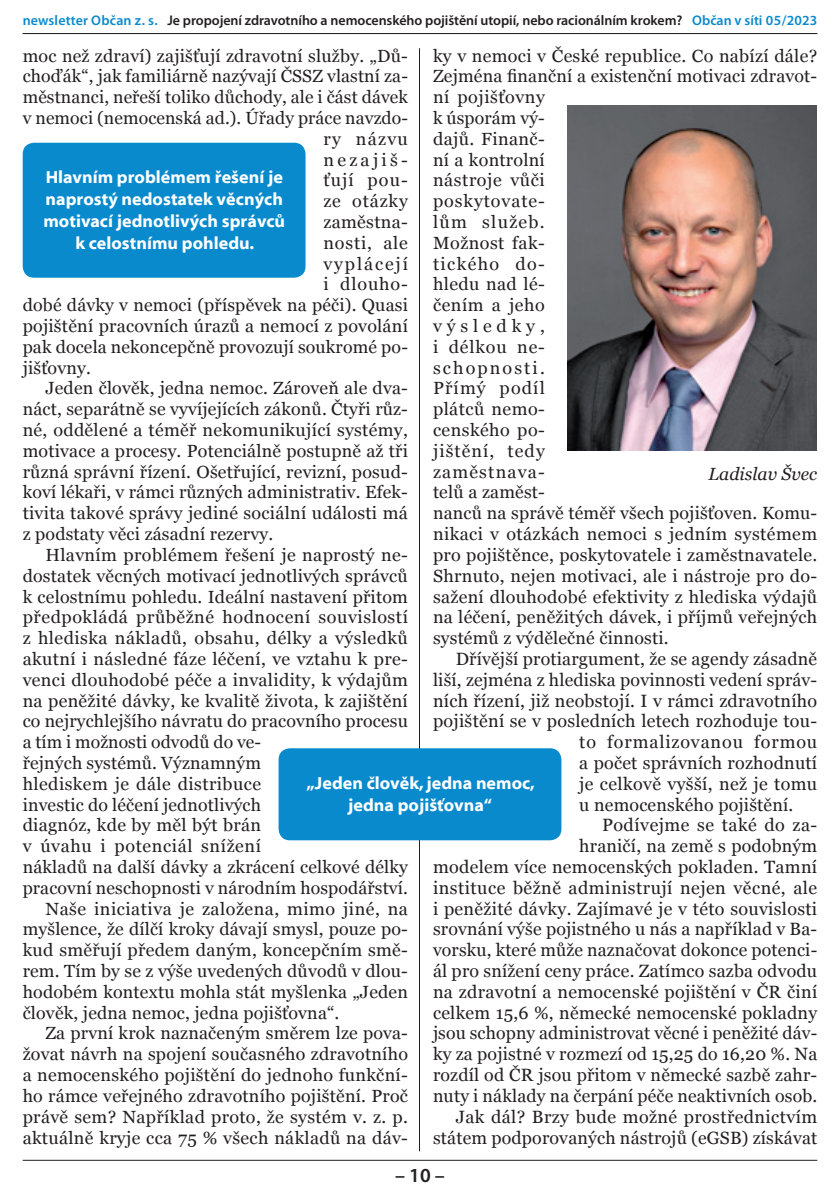
<style>
.page{position:relative;width:840px;height:1191px;background:#fff}
.page>*{position:absolute;margin:0;border:0;box-sizing:border-box;transform-origin:0 0}
.t1{font:600 20px "Myriad Pro";color:#231f20}
.t2{font:17.8px "Georgia";letter-spacing:.01em;color:#231f20}
.t3{font:17.8px "Georgia";letter-spacing:.05em;color:#231f20}
.t4{font:17.8px "Georgia";letter-spacing:.03em;color:#231f20}
.t5{font:17.6px/20.8px "Georgia";letter-spacing:.01em;color:#231f20}
.t6{font:17.6px/22px "Myriad Bd Web";color:#fff;text-align:center}
.t7{font:17.6px "Georgia";letter-spacing:.03em;color:#231f20}
.t8{font:17.6px "Georgia";letter-spacing:.035em;color:#231f20}
.t9{font:17.6px "Georgia";letter-spacing:.05em;color:#231f20}
.t10{font:italic 17.6px "Georgia";color:#231f20}
.t11{font:17.6px "Georgia";letter-spacing:.105em;color:#231f20}
.t12{font:17.6px "Georgia";letter-spacing:.185em;color:#231f20}
.t13{font:600 14px "Myriad Pro";letter-spacing:-.005em;color:#231f20}
.s1{color:#098acd}
</style>
<div class="page">
<hr style="left:23px;top:1159px;width:793px;height:1px;background:#231f20">
<hr style="left:23px;top:33px;width:793px;height:1px;background:#231f20">
<hr style="left:419px;top:48px;width:1px;height:1103px;background:#231f20">
<img style="left:567px;top:106px;width:249px;height:344px">
<div style="left:23px;top:143px;width:282px;height:135px;background:#098acd;border-radius:11px"></div>
<div style="left:278px;top:748px;width:283px;height:92px;background:#098acd;border-radius:11px"></div>
<p class="t13" style="left:23px;top:12px;width:795px"><span class="s1">newsletter Občan z. s.</span> Je propojení zdravotního a nemocenského pojištění utopií, nebo racionálním krokem? <span class="s1">Občan v síti 05/2023</span></p>
<p class="t5" style="left:433px;top:45px;width:385px">ky v nemoci v České republice. Co nabízí dále?<br>Zejména finanční a existenční motivaci zdravot&shy;ní pojišťovny<br>k úsporám vý-<br>dajů. Finanč-<br>ní a kontrolní<br>nástroje vůči<br>poskytovate-<br>lům služeb.<br>Možnost fak-<br>tického do-<br>hledu nad lé-<br>čením a jeho<br>výsledky,<br>i délkou ne-<br>schopnosti.<br>Přímý podíl<br>plátců nemo-<br>cenského po-<br>jištění, tedy<br>zaměstnava-<br>telů a zaměst-<br>nanců na správě téměř všech pojišťoven. Komu&shy;nikaci v otázkách nemoci s jedním systémem pro pojištěnce, poskytovatele i zaměstnavatele.<br>Shrnuto, nejen motivaci, ale i nástroje pro do&shy;sažení dlouhodobé efektivity z hlediska výdajů na léčení, peněžitých dávek, i příjmů veřejných systémů z výdělečné činnosti.</p>
<p class="t2" style="left:455px;top:648px;width:363px">Dřívější protiargument, že se agendy zásadně</p>
<p class="t2" style="left:433px;top:669px;width:385px">liší, zejména z hlediska povinnosti vedení správ-</p>
<p class="t2" style="left:433px;top:690px;width:385px">ních řízení, již neobstojí. I v rámci zdravotního</p>
<p class="t2" style="left:433px;top:711px;width:385px">pojištění se v posledních letech rozhoduje tou-</p>
<p class="t3" style="left:579px;top:732px;width:239px">to formalizovanou formou</p>
<p class="t2" style="left:579px;top:752px;width:239px">a počet správních rozhodnutí</p>
<p class="t2" style="left:579px;top:773px;width:239px">je celkově vyšší, než je tomu</p>
<p class="t2" style="left:579px;top:794px;width:215px">u nemocenského pojištění.</p>
<p class="t4" style="left:601px;top:815px;width:217px">Podívejme se také do za-</p>
<p class="t2" style="left:579px;top:836px;width:239px">hraničí, na země s podobným</p>
<p class="t2" style="left:433px;top:856px;width:385px">modelem více nemocenských pokladen. Tamní</p>
<p class="t2" style="left:433px;top:877px;width:385px">instituce běžně administrují nejen věcné, ale</p>
<p class="t2" style="left:433px;top:898px;width:385px">i peněžité dávky. Zajímavé je v této souvislosti</p>
<p class="t2" style="left:433px;top:919px;width:385px">srovnání výše pojistného u nás a například v Ba-</p>
<p class="t2" style="left:433px;top:940px;width:385px">vorsku, které může naznačovat dokonce potenci-</p>
<p class="t2" style="left:433px;top:960px;width:385px">ál pro snížení ceny práce. Zatímco sazba odvodu</p>
<p class="t2" style="left:433px;top:981px;width:385px">na zdravotní a nemocenské pojištění v ČR činí</p>
<p class="t2" style="left:433px;top:1002px;width:385px">celkem 15,6 %, německé nemocenské pokladny</p>
<p class="t2" style="left:433px;top:1023px;width:385px">jsou schopny administrovat věcné i peněžité dáv-</p>
<p class="t2" style="left:433px;top:1044px;width:385px">ky za pojistné v rozmezí od 15,25 do 16,20 %. Na</p>
<p class="t2" style="left:433px;top:1064px;width:385px">rozdíl od ČR jsou přitom v německé sazbě zahr-</p>
<p class="t2" style="left:433px;top:1085px;width:385px">nuty i náklady na čerpání péče neaktivních osob.</p>
<p class="t2" style="left:455px;top:1106px;width:363px">Jak dál? Brzy bude možné prostřednictvím</p>
<p class="t2" style="left:433px;top:1127px;width:385px">státem podporovaných nástrojů (eGSB) získávat</p>
<p class="t5" style="left:23px;top:45px;width:386px">moc než zdraví) zajišťují zdravotní služby. „Dů-</p>
<p class="t5" style="left:23px;top:66px;width:386px">choďák“, jak familiárně nazývají ČSSZ vlastní za-</p>
<p class="t5" style="left:23px;top:87px;width:386px">městnanci, neřeší toliko důchody, ale i část dávek</p>
<p class="t5" style="left:23px;top:107px;width:386px">v nemoci (nemocenská ad.). Úřady práce navzdo-</p>
<p class="t5" style="left:323px;top:128px;width:86px">ry názvu</p>
<p class="t12" style="left:323px;top:149px;width:86px">nezajiš-</p>
<p class="t5" style="left:323px;top:170px;width:86px">ťují pou-</p>
<p class="t9" style="left:323px;top:191px;width:86px">ze otázky</p>
<p class="t5" style="left:323px;top:211px;width:86px">zaměstna-</p>
<p class="t9" style="left:323px;top:233px;width:86px">nosti, ale</p>
<p class="t11" style="left:323px;top:253px;width:86px">vyplácejí</p>
<p class="t5" style="left:323px;top:274px;width:86px">i dlouho-</p>
<p class="t5" style="left:23px;top:295px;width:386px">dobé dávky v nemoci (příspěvek na péči). Quasi</p>
<p class="t5" style="left:23px;top:315px;width:386px">pojištění pracovních úrazů a nemocí z povolání</p>
<p class="t5" style="left:23px;top:336px;width:386px">pak docela nekoncepčně provozují soukromé po-</p>
<p class="t5" style="left:23px;top:357px;width:70px">jišťovny.</p>
<p class="t5" style="left:45px;top:378px;width:364px">Jeden člověk, jedna nemoc. Zároveň ale dva-</p>
<p class="t5" style="left:23px;top:399px;width:386px">náct, separátně se vyvíjejících zákonů. Čtyři růz-</p>
<p class="t5" style="left:23px;top:419px;width:386px">né, oddělené a téměř nekomunikující systémy,</p>
<p class="t5" style="left:23px;top:440px;width:386px">motivace a procesy. Potenciálně postupně až tři</p>
<p class="t5" style="left:23px;top:461px;width:386px">různá správní řízení. Ošetřující, revizní, posud-</p>
<p class="t5" style="left:23px;top:482px;width:386px">koví lékaři, v rámci různých administrativ. Efek-</p>
<p class="t5" style="left:23px;top:503px;width:386px">tivita takové správy jediné sociální události má</p>
<p class="t5" style="left:23px;top:523px;width:252px">z podstaty věci zásadní rezervy.</p>
<p class="t5" style="left:45px;top:544px;width:364px">Hlavním problémem řešení je naprostý ne-</p>
<p class="t5" style="left:23px;top:565px;width:386px">dostatek věcných motivací jednotlivých správců</p>
<p class="t5" style="left:23px;top:586px;width:386px">k celostnímu pohledu. Ideální nastavení přitom</p>
<p class="t7" style="left:23px;top:607px;width:386px">předpokládá průběžné hodnocení souvislostí</p>
<p class="t5" style="left:23px;top:627px;width:386px">z hlediska nákladů, obsahu, délky a výsledků</p>
<p class="t5" style="left:23px;top:648px;width:386px">akutní i následné fáze léčení, ve vztahu k pre-</p>
<p class="t5" style="left:23px;top:669px;width:386px">venci dlouhodobé péče a invalidity, k výdajům</p>
<p class="t5" style="left:23px;top:690px;width:386px">na peněžité dávky, ke kvalitě života, k zajištění</p>
<p class="t5" style="left:23px;top:711px;width:386px">co nejrychlejšího návratu do pracovního procesu</p>
<p class="t5" style="left:23px;top:731px;width:240px">a tím i možnosti odvodů do ve-</p>
<p class="t5" style="left:23px;top:752px;width:240px">řejných systémů. Významným</p>
<p class="t5" style="left:23px;top:773px;width:240px">hlediskem je dále distribuce</p>
<p class="t5" style="left:23px;top:794px;width:240px">investic do léčení jednotlivých</p>
<p class="t5" style="left:23px;top:815px;width:240px">diagnóz, kde by měl být brán</p>
<p class="t8" style="left:23px;top:836px;width:240px">v úvahu i potenciál snížení</p>
<p class="t5" style="left:23px;top:856px;width:386px">nákladů na další dávky a zkrácení celkové délky</p>
<p class="t5" style="left:23px;top:877px;width:386px">pracovní neschopnosti v národním hospodářství.</p>
<p class="t7" style="left:45px;top:898px;width:364px">Naše iniciativa je založena, mimo jiné, na</p>
<p class="t5" style="left:23px;top:919px;width:386px">myšlence, že dílčí kroky dávají smysl, pouze po-</p>
<p class="t5" style="left:23px;top:939px;width:386px">kud směřují předem daným, koncepčním smě-</p>
<p class="t5" style="left:23px;top:960px;width:386px">rem. Tím by se z výše uvedených důvodů v dlou-</p>
<p class="t5" style="left:23px;top:981px;width:386px">hodobém kontextu mohla stát myšlenka „Jeden</p>
<p class="t5" style="left:23px;top:1002px;width:318px">člověk, jedna nemoc, jedna pojišťovna“.</p>
<p class="t5" style="left:45px;top:1023px;width:364px">Za první krok naznačeným směrem lze pova-</p>
<p class="t5" style="left:23px;top:1043px;width:386px">žovat návrh na spojení současného zdravotního</p>
<p class="t5" style="left:23px;top:1064px;width:386px">a nemocenského pojištění do jednoho funkční-</p>
<p class="t5" style="left:23px;top:1085px;width:386px">ho rámce veřejného zdravotního pojištění. Proč</p>
<p class="t5" style="left:23px;top:1106px;width:386px">právě sem? Například proto, že systém v. z. p.</p>
<p class="t5" style="left:23px;top:1127px;width:386px">aktuálně kryje cca 75 % všech nákladů na dáv-</p>
<p class="t6" style="left:43px;top:166px;width:243px">Hlavním problémem řešení je naprostý nedostatek věcných motivací jednotlivých správců k celostnímu pohledu.</p>
<p class="t10" style="left:708px;top:463px;width:110px">Ladislav Švec</p>
<p class="t6" style="left:306px;top:772px;width:230px">„Jeden člověk, jedna nemoc, jedna pojišťovna“</p>
<p class="t1" style="left:395px;top:1162px;width:51px">– 10 –</p>
</div>
